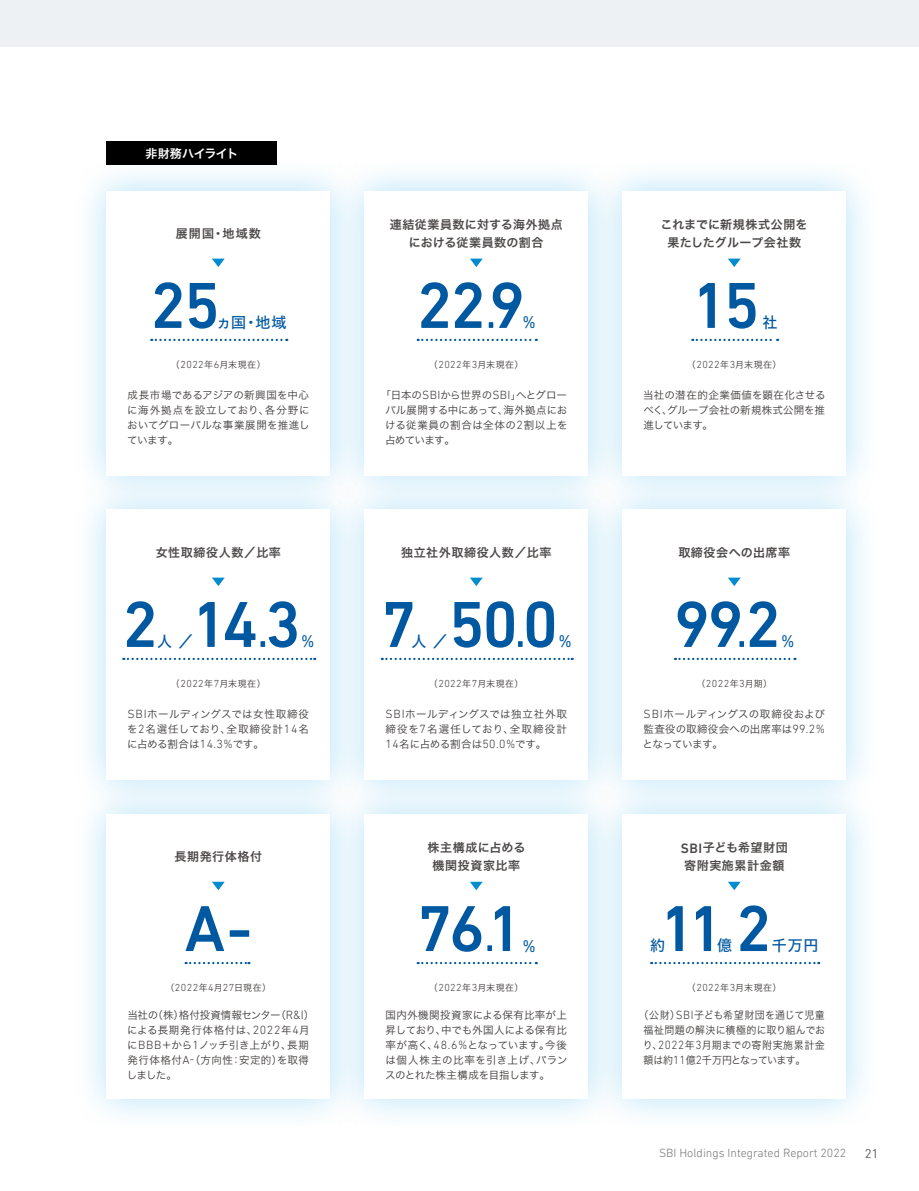
<style>
.page{position:relative;width:919px;height:1191px;background:#fff}
.page>*{position:absolute;margin:0;border:0;box-sizing:border-box;transform-origin:0 0}
.t1{font:500 66px "DIN Next LT Pro";letter-spacing:-.04em;color:#0058a1}
.t2{font:17.25px "DIN Next LT Pro";color:#0058a1}
.t3{font:15px "Hira Kaku Std W5";letter-spacing:.055em;color:#0058a1}
.t4{font:300 12.9px "DIN Next LT Pro";color:#777}
.t5{font:300 12.15px "DIN Next LT Pro";color:#777}
.t6{font:300 12.15px "DIN Next LT Pro";color:#3e3a39}
.t7{font:12px/18px "Hira Kaku Std W6";letter-spacing:.05em;color:#4c4948;text-align:center}
.t8{font:12px/18px "Hira Kaku Std W6";letter-spacing:.02em;color:#4c4948;text-align:center}
.t9{font:12px "Hira Kaku Std W6";letter-spacing:-.025em;color:#fff}
.t10{font:10.5px/15px "Hira Kaku Std W3";letter-spacing:.015em;color:#3e3a39;text-align:justify}
.t11{font:10.5px/15px "Hira Kaku Std W3";letter-spacing:.015em;color:#3e3a39;text-align:justify;scale:.95 1}
.t12{font:9px "Hira Kaku Std W3";letter-spacing:.05em;color:#3e3a39}
.s1{font-family:"DIN Next LT Pro";font-weight:300;font-size:10.35px}
.s2{font-weight:300}
.s3{font-family:"DIN Next LT Pro";font-weight:300;font-size:12.15px}
.s4{font-family:"DIN Next LT Pro";font-weight:500;font-size:13.8px}
</style>
<div class="page">
<div style="left:0;top:0;width:918px;height:1191px;background:#eef1f3"></div>
<div style="left:0;top:48px;width:918px;height:1143px;background:#fff"></div>
<div style="left:71px;top:155px;width:294px;height:356px;background:#00a0e9;opacity:.3"></div>
<div style="left:106px;top:190px;width:224px;height:285px;background:#fff"></div>
<svg style="left:151px;top:339px;width:136px;height:2px"></svg>
<svg style="left:212px;top:259px;width:13px;height:8px"></svg>
<div style="left:329px;top:155px;width:294px;height:356px;background:#00a0e9;opacity:.3"></div>
<div style="left:364px;top:190px;width:224px;height:285px;background:#fff"></div>
<svg style="left:417px;top:339px;width:119px;height:2px"></svg>
<svg style="left:470px;top:259px;width:12px;height:8px"></svg>
<div style="left:587px;top:155px;width:294px;height:356px;background:#00a0e9;opacity:.3"></div>
<div style="left:622px;top:190px;width:224px;height:285px;background:#fff"></div>
<svg style="left:692px;top:339px;width:86px;height:2px"></svg>
<svg style="left:728px;top:259px;width:12px;height:8px"></svg>
<div style="left:587px;top:474px;width:294px;height:341px;background:#00a0e9;opacity:.3"></div>
<div style="left:622px;top:509px;width:224px;height:270px;background:#fff"></div>
<svg style="left:675px;top:658px;width:120px;height:2px"></svg>
<svg style="left:728px;top:577px;width:12px;height:9px"></svg>
<div style="left:71px;top:474px;width:294px;height:341px;background:#00a0e9;opacity:.3"></div>
<div style="left:106px;top:509px;width:224px;height:270px;background:#fff"></div>
<svg style="left:123px;top:658px;width:192px;height:2px"></svg>
<svg style="left:212px;top:577px;width:13px;height:9px"></svg>
<div style="left:329px;top:474px;width:294px;height:341px;background:#00a0e9;opacity:.3"></div>
<div style="left:364px;top:509px;width:224px;height:270px;background:#fff"></div>
<svg style="left:382px;top:658px;width:190px;height:2px"></svg>
<svg style="left:470px;top:577px;width:12px;height:9px"></svg>
<div style="left:587px;top:778px;width:294px;height:356px;background:#00a0e9;opacity:.3"></div>
<div style="left:622px;top:813px;width:224px;height:285px;background:#fff"></div>
<svg style="left:651px;top:962px;width:168px;height:2px"></svg>
<svg style="left:728px;top:881px;width:12px;height:9px"></svg>
<div style="left:329px;top:778px;width:294px;height:356px;background:#00a0e9;opacity:.3"></div>
<div style="left:364px;top:813px;width:224px;height:285px;background:#fff"></div>
<svg style="left:417px;top:962px;width:119px;height:2px"></svg>
<svg style="left:470px;top:881px;width:12px;height:9px"></svg>
<div style="left:71px;top:778px;width:294px;height:356px;background:#00a0e9;opacity:.3"></div>
<div style="left:106px;top:813px;width:224px;height:285px;background:#fff"></div>
<svg style="left:185px;top:962px;width:64px;height:2px"></svg>
<svg style="left:212px;top:881px;width:13px;height:9px"></svg>
<div style="left:106px;top:142px;width:170px;height:23px;background:#000"></div>
<p class="t9" style="left:145px;top:144px;width:94px">非財務ハイライト</p>
<p class="t7" style="left:176px;top:225px;width:87px">展開国・地域数</p>
<h1 class="t1" style="left:150px;top:267px;width:71px">25</h1>
<h3 class="t3" style="left:216px;top:311px;width:72px">ヵ国・地域</h3>
<p class="t12" style="left:171px;top:357px;width:96px">（<span class="s1">2022</span>年<span class="s1">6</span>月末現在）</p>
<p class="t10" style="left:127px;top:387px;width:184px">成長市場であるアジアの新興国を中心に海外拠点を設立しており、各分野においてグローバルな事業展開を推進しています。</p>
<p class="t7" style="left:156px;top:544px;width:127px">女性取締役人数／比率</p>
<h1 class="t1" style="left:122px;top:586px;width:38px">2</h1>
<h1 class="t1" style="left:191px;top:586px;width:111px">14<span class="s2">.</span>3</h1>
<h3 class="t3" style="left:157px;top:630px;width:37px">人／</h3>
<h2 class="t2" style="left:301px;top:631px;width:15px">%</h2>
<p class="t12" style="left:171px;top:676px;width:96px">（<span class="s1">2022</span>年<span class="s1">7</span>月末現在）</p>
<p class="t10" style="left:127px;top:706px;width:183px"><span class="s3">SBI</span>ホールディングスでは女性取締役を<span class="s3">2</span>名選任しており、全取締役計<span class="s3">14</span>名に占める割合は<span class="s3">14.3%</span>です。</p>
<p class="t7" style="left:174px;top:848px;width:89px">長期発行体格付</p>
<h1 class="t1" style="left:184px;top:890px;width:69px">A-</h1>
<p class="t12" style="left:165px;top:980px;width:107px">（<span class="s1">2022</span>年<span class="s1">4</span>月<span class="s1">27</span>日現在）</p>
<p class="t10" style="left:127px;top:1007px;width:188px;text-align:left">当社の（株）格付投資情報センター（<span class="s3">R&amp;I</span>）による長期発行体格付は、<span class="s3">2022</span>年<span class="s3">4</span>月に<span class="s3">BBB</span>＋から<span class="s3">1</span>ノッチ引き上がり、長期発行体格付<span class="s3">A</span>（方向性：安定的）を取得</p>
<p class="t6" style="left:190px;top:1052px;width:6px">-</p>
<p class="t10" style="left:127px;top:1067px;width:52px">しました。</p>
<p class="t7" style="left:390px;top:216px;width:174px">連結従業員数に対する海外拠点における従業員数の割合</p>
<h1 class="t1" style="left:416px;top:267px;width:110px">22<span class="s2">.</span>9</h1>
<h2 class="t2" style="left:522px;top:312px;width:15px">%</h2>
<p class="t12" style="left:429px;top:357px;width:96px">（<span class="s1">2022</span>年<span class="s1">3</span>月末現在）</p>
<p class="t10" style="left:385px;top:387px;width:184px;text-indent:-5px">「日本の<span class="s3">SBI</span>から世界の<span class="s3">SBI</span>」へとグローバル展開する中にあって、海外拠点における従業員の割合は全体の<span class="s3">2</span>割以上を占めています。</p>
<p class="t7" style="left:401px;top:544px;width:152px">独立社外取締役人数／比率</p>
<h1 class="t1" style="left:448px;top:586px;width:111px">50<span class="s2">.</span>0</h1>
<h1 class="t1" style="left:380px;top:586px;width:38px">7</h1>
<h3 class="t3" style="left:411px;top:630px;width:37px">人／</h3>
<h2 class="t2" style="left:558px;top:631px;width:15px">%</h2>
<p class="t12" style="left:429px;top:676px;width:96px">（<span class="s1">2022</span>年<span class="s1">7</span>月末現在）</p>
<p class="t10" style="left:385px;top:706px;width:183px"><span class="s3">SBI</span>ホールディングスでは独立社外取締役を<span class="s3">7</span>名選任しており、全取締役計<span class="s3">14</span>名に占める割合は<span class="s3">50.0%</span>です。</p>
<p class="t7" style="left:427px;top:839px;width:99px">株主構成に占める機関投資家比率</p>
<h1 class="t1" style="left:416px;top:890px;width:107px">76<span class="s2">.</span>1</h1>
<h2 class="t2" style="left:522px;top:935px;width:15px">%</h2>
<p class="t12" style="left:429px;top:980px;width:96px">（<span class="s1">2022</span>年<span class="s1">3</span>月末現在）</p>
<p class="t10" style="left:385px;top:1007px;width:184px">国内外機関投資家による保有比率が上昇しており、中でも外国人による保有比率が高く、<span class="s3">48.6%</span>となっています。今後は個人株主の比率を引き上げ、バランスのとれた株主構成を目指します。</p>
<p class="t8" style="left:660px;top:216px;width:148px">これまでに新規株式公開を果たしたグループ会社数</p>
<h1 class="t1" style="left:691px;top:267px;width:70px">15</h1>
<h3 class="t3" style="left:762px;top:311px;width:16px">社</h3>
<p class="t12" style="left:686px;top:357px;width:96px">（<span class="s1">2022</span>年<span class="s1">3</span>月末現在）</p>
<p class="t10" style="left:643px;top:387px;width:184px">当社の潜在的企業価値を顕在化させるべく、グループ会社の新規株式公開を推進しています。</p>
<p class="t7" style="left:678px;top:544px;width:113px">取締役会への出席率</p>
<h1 class="t1" style="left:673px;top:586px;width:109px">99<span class="s2">.</span>2</h1>
<h2 class="t2" style="left:781px;top:631px;width:15px">%</h2>
<p class="t12" style="left:696px;top:676px;width:77px">（<span class="s1">2022</span>年<span class="s1">3</span>月期）</p>
<p class="t10" style="left:642px;top:706px;width:184px"><span class="s3">SBI</span>ホールディングスの取締役および監査役の取締役会への出席率は<span class="s3">99.2%</span>となっています。</p>
<p class="t7" style="left:680px;top:839px;width:109px;text-align:left"><span class="s4">SBI</span>子ども希望財団寄附実施累計金額</p>
<h1 class="t1" style="left:659px;top:890px;width:114px">112</h1>
<h3 class="t3" style="left:717px;top:934px;width:16px">億</h3>
<h3 class="t3" style="left:771px;top:934px;width:48px">千万円</h3>
<h3 class="t3" style="left:650px;top:934px;width:16px">約</h3>
<p class="t12" style="left:686px;top:980px;width:96px">（<span class="s1">2022</span>年<span class="s1">3</span>月末現在）</p>
<p class="t11" style="left:642px;top:1007px;width:193px;text-indent:-4px">（公財）<span class="s3">SBI</span>子ども希望財団を通じて児童福祉問題の解決に積極的に取り組んでおり、<span class="s3">2022</span>年<span class="s3">3</span>月期までの寄附実施累計金額は約<span class="s3">11</span>億<span class="s3">2</span>千万円となっています。</p>
<p class="t5" style="left:659px;top:1146px;width:189px">SBI Holdings Integrated Report 2022</p>
<p class="t4" style="left:864px;top:1146px;width:15px">21</p>
</div>
